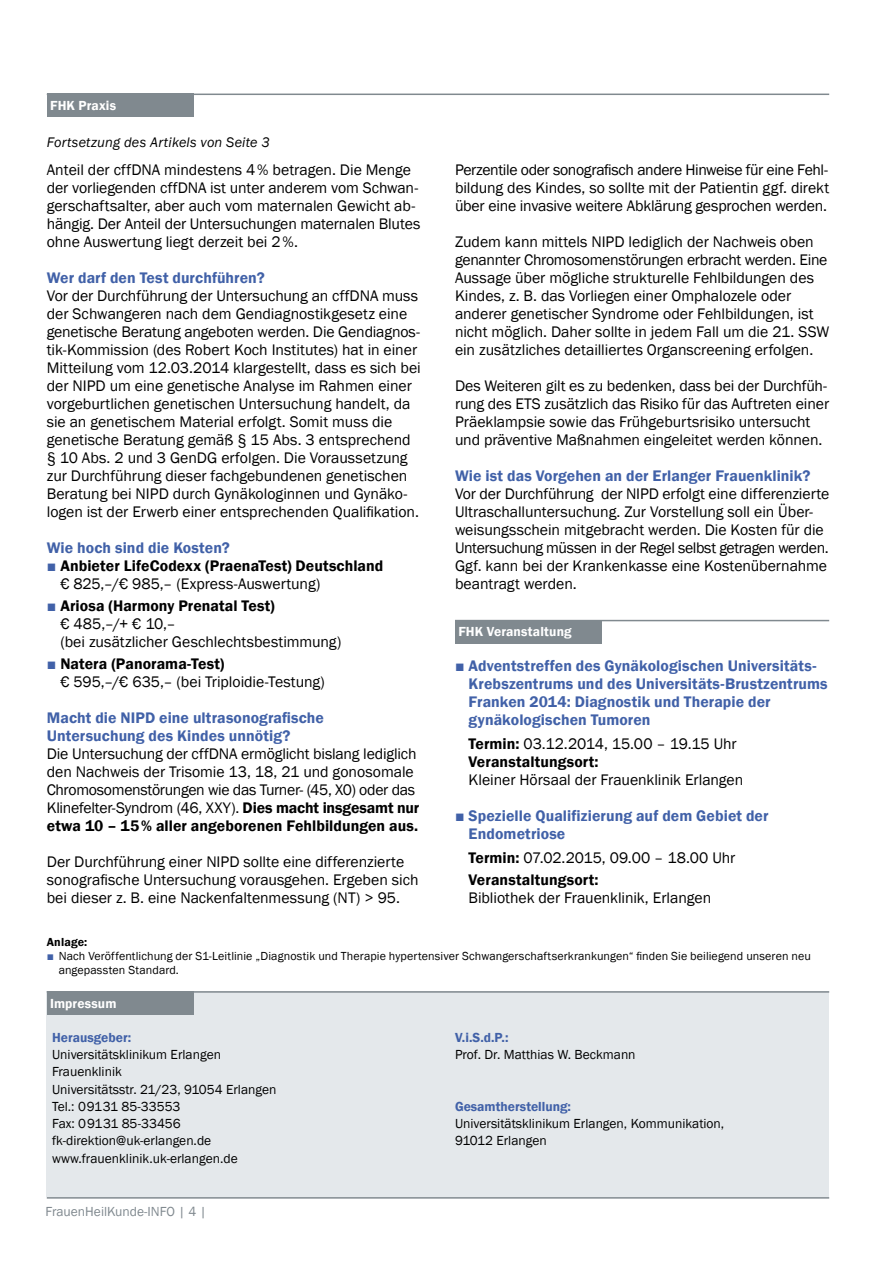
<style>
.page{position:relative;width:893px;height:1263px;background:#fff}
.page>*{position:absolute;margin:0;border:0;box-sizing:border-box;transform-origin:0 0}
.t1{font:15.75px/18px "Franklin Gothic";letter-spacing:-.005em;color:#000}
.t2{font:600 15.75px/18px "Franklin Gothic";letter-spacing:.005em;color:#4161a8}
.t3{font:600 15.75px/18px "Franklin Gothic";letter-spacing:.005em;color:#000}
.t4{font:italic 14.25px "Franklin Gothic";letter-spacing:.01em;color:#000}
.t5{font:13.5px/17.2px "Franklin Gothic";color:#000}
.t6{font:600 13.5px "Franklin Gothic";color:#4161a8}
.t7{font:600 13.5px "Franklin Gothic";letter-spacing:.01em;color:#fff}
.t8{font:13.5px "Franklin Gothic";color:#80898f}
.t9{font:12px/14.2px "Franklin Gothic";letter-spacing:.005em;color:#000}
.t10{font:600 12px "Franklin Gothic";letter-spacing:.015em;color:#000}
.s1{font-weight:400;color:#4161a8}
.s2{font-weight:400}
.s3{color:#4161a8}
.s4{font-weight:600}
.s5{font-weight:600;color:#4161a8}
</style>
<div class="page">
<div style="left:47px;top:991px;width:782px;height:206px;background:#e4e8eb"></div>
<hr style="left:47px;top:1197px;width:782px;height:1px;background:#80898f">
<div style="left:47px;top:991px;width:146px;height:23px;background:#80898f"></div>
<hr style="left:47px;top:991px;width:782px;height:2px;background:#80898f">
<div style="left:455px;top:620px;width:147px;height:23px;background:#80898f"></div>
<hr style="left:455px;top:620px;width:374px;height:1px;background:#80898f">
<div style="left:47px;top:94px;width:146px;height:23px;background:#80898f"></div>
<hr style="left:47px;top:94px;width:782px;height:1px;background:#80898f">
<p class="t7" style="left:50px;top:98px;width:68px">FHK Praxis</p>
<p class="t4" style="left:47px;top:134px;width:225px">Fortsetzung des Artikels von Seite 3</p>
<p class="t1" style="left:47px;top:160px;width:375px">Anteil der cffDNA mindestens 4 % betragen. Die Menge der vorliegenden cffDNA ist unter anderem vom Schwan&shy;gerschaftsalter, aber auch vom maternalen Gewicht ab&shy;hängig. Der Anteil der Untersuchungen maternalen Blutes ohne Auswertung liegt derzeit bei 2 %.</p>
<p class="t2" style="left:47px;top:268px;width:219px">Wer darf den Test durchführen?</p>
<p class="t1" style="left:47px;top:286px;width:376px">Vor der Durchführung der Untersuchung an cffDNA muss der Schwangeren nach dem Gendiagnostikgesetz eine genetische Beratung angeboten werden. Die Gendiagnos&shy;tik-Kommission (des Robert Koch Institutes) hat in einer Mitteilung vom 12.03.2014 klargestellt, dass es sich bei der NIPD um eine genetische Analyse im Rahmen einer vorgeburtlichen genetischen Untersuchung handelt, da sie an genetischem Material erfolgt. Somit muss die genetische Beratung gemäß § 15 Abs. 3 entsprechend § 10 Abs. 2 und 3 GenDG erfolgen. Die Voraussetzung zur Durchführung dieser fachgebundenen genetischen Beratung bei NIPD durch Gynäkologinnen und Gynäko&shy;logen ist der Erwerb einer entsprechenden Qualifikation.</p>
<p class="t2" style="left:47px;top:538px;width:185px">Wie hoch sind die Kosten?</p>
<p class="t3" style="left:60px;top:556px;width:325px;text-indent:-14px"><span class="s1">■</span> Anbieter LifeCodexx (PraenaTest) Deutschland <span class="s2">€ 825,–/€ 985,– (Express-Auswertung)</span></p>
<p class="t1" style="left:60px;top:596px;width:283px;text-indent:-14px"><span class="s3">■</span> <span class="s4">Ariosa (Harmony Prenatal Test)<br></span>€ 485,–/+ € 10,–<br>(bei zusätzlicher Geschlechtsbestimmung)</p>
<p class="t1" style="left:60px;top:655px;width:266px;text-indent:-14px"><span class="s3">■</span> <span class="s4">Natera (Panorama-Test)<br></span>€ 595,–/€ 635,– (bei Triploidie-Testung)</p>
<p class="t2" style="left:47px;top:709px;width:279px">Macht die NIPD eine ultrasonografische<br>Untersuchung des Kindes unnötig?</p>
<p class="t1" style="left:47px;top:745px;width:374px">Die Untersuchung der cffDNA ermöglicht bislang lediglich den Nachweis der Trisomie 13, 18, 21 und gonosomale Chromosomenstörungen wie das Turner- (45, X0) oder das Klinefelter-Syndrom (46, XXY). <span class="s4">Dies macht insgesamt nur etwa 10 – 15 % aller angeborenen Fehlbildungen aus.</span></p>
<p class="t1" style="left:47px;top:853px;width:373px">Der Durchführung einer NIPD sollte eine differenzierte sonografische Untersuchung vorausgehen. Ergeben sich bei dieser z. B. eine Nackenfaltenmessung (NT) &gt; 95.</p>
<p class="t1" style="left:455px;top:160px;width:376px;text-align:justify">Perzentile oder sonografisch andere Hinweise für eine Fehl&shy;bildung des Kindes, so sollte mit der Patientin ggf. direkt über eine invasive weitere Abklärung gesprochen werden.</p>
<p class="t1" style="left:455px;top:232px;width:376px">Zudem kann mittels NIPD lediglich der Nachweis oben genannter Chromosomenstörungen erbracht werden. Eine Aussage über mögliche strukturelle Fehlbildungen des Kindes, z. B. das Vorliegen einer Omphalozele oder anderer genetischer Syndrome oder Fehlbildungen, ist nicht möglich. Daher sollte in jedem Fall um die 21. SSW ein zusätzliches detailliertes Organscreening erfolgen.</p>
<p class="t1" style="left:455px;top:376px;width:376px">Des Weiteren gilt es zu bedenken, dass bei der Durchfüh&shy;rung des ETS zusätzlich das Risiko für das Auftreten einer Präeklampsie sowie das Frühgeburtsrisiko untersucht und präventive Maßnahmen eingeleitet werden können.</p>
<p class="t2" style="left:455px;top:466px;width:357px">Wie ist das Vorgehen an der Erlanger Frauenklinik?</p>
<p class="t1" style="left:455px;top:484px;width:376px">Vor der Durchführung der NIPD erfolgt eine differenzierte Ultraschalluntersuchung. Zur Vorstellung soll ein Über&shy;weisungsschein mitgebracht werden. Die Kosten für die Untersuchung müssen in der Regel selbst getragen werden.<br>Ggf. kann bei der Krankenkasse eine Kostenübernahme beantragt werden.</p>
<p class="t7" style="left:458px;top:624px;width:115px">FHK Veranstaltung</p>
<p class="t2" style="left:469px;top:657px;width:361px;text-indent:-14px">■ Adventstreffen des Gynäkologischen Universitäts-Krebszentrums und des Universitäts-Brustzentrums Franken 2014: Diagnostik und Therapie der gynäkologischen Tumoren</p>
<p class="t3" style="left:469px;top:735px;width:270px">Termin: <span class="s2">03.12.2014, 15.00 – 19.15 Uhr<br></span>Veranstaltungsort:</p>
<p class="t1" style="left:469px;top:771px;width:276px">Kleiner Hörsaal der Frauenklinik Erlangen</p>
<p class="t2" style="left:469px;top:807px;width:301px;text-indent:-14px">■ Spezielle Qualifizierung auf dem Gebiet der<br>Endometriose</p>
<p class="t3" style="left:469px;top:846px;width:268px;line-height:22.2px">Termin: <span class="s2">07.02.2015, 09.00 – 18.00 Uhr<br></span>Veranstaltungsort:</p>
<p class="t1" style="left:469px;top:889px;width:244px">Bibliothek der Frauenklinik, Erlangen</p>
<p class="t10" style="left:47px;top:935px;width:42px">Anlage:</p>
<p class="t9" style="left:59px;top:948px;width:754px;text-indent:-12px"><span class="s5">■</span> Nach Veröffentlichung der S1-Leitlinie „Diagnostik und Therapie hypertensiver Schwangerschaftserkrankungen“ finden Sie beiliegend unseren neu angepassten Standard.</p>
<p class="t7" style="left:50px;top:995px;width:68px">Impressum</p>
<p class="t6" style="left:52px;top:1029px;width:81px">Herausgeber:</p>
<p class="t5" style="left:52px;top:1046px;width:226px">Universitätsklinikum Erlangen<br>Frauenklinik<br>Universitätsstr. 21/23, 91054 Erlangen<br>Tel.: 09131 85-33553<br>Fax: 09131 85-33456 fk-direktion@uk-erlangen.de www.frauenklinik.uk-erlangen.de</p>
<p class="t8" style="left:46px;top:1204px;width:162px">FrauenHeilKunde-INFO | 4 |</p>
<p class="t6" style="left:455px;top:1029px;width:55px">V.i.S.d.P.:</p>
<p class="t5" style="left:455px;top:1046px;width:182px">Prof. Dr. Matthias W. Beckmann</p>
<p class="t6" style="left:455px;top:1098px;width:118px">Gesamtherstellung:</p>
<p class="t5" style="left:455px;top:1115px;width:271px">Universitätsklinikum Erlangen, Kommunikation,<br>91012 Erlangen</p>
</div>
